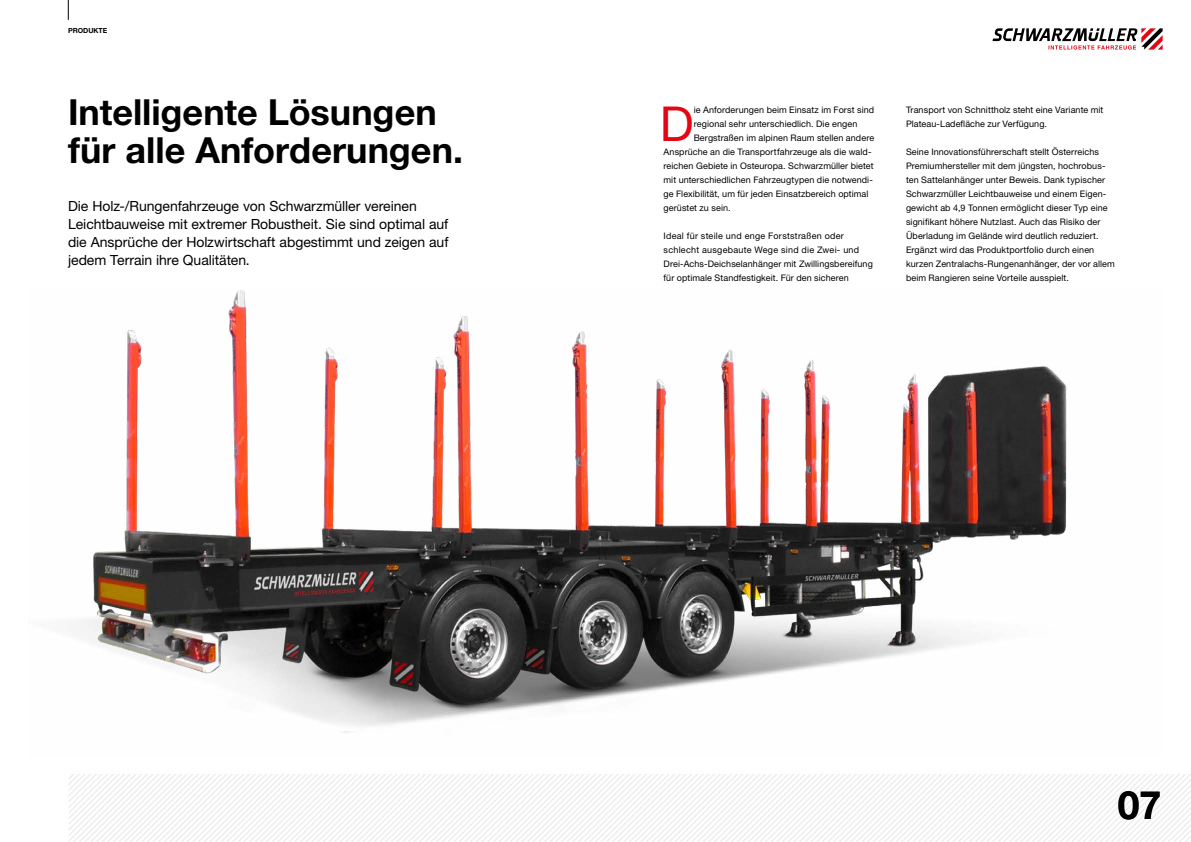
<style>
.page{position:relative;width:1191px;height:842px;background:#fff}
.page>*{position:absolute;margin:0;border:0;box-sizing:border-box;transform-origin:0 0}
.t1{font:48.2px "Helvetica Neue LT Pro";color:#e30613}
.t2{font:700 39px "Helvetica Neue LT Pro";color:#000}
.t3{font:700 36px/38px "Helvetica Neue LT Pro";color:#000}
.t4{font:14px/18px "Helvetica Neue LT Pro";letter-spacing:-.005em;color:#000}
.t5{font:9px/14px "Helvetica Neue LT Pro";letter-spacing:.01em;color:#000}
.t6{font:700 7px "Helvetica Neue LT Pro";letter-spacing:-.005em;color:#000}
</style>
<div class="page">
<svg style="left:69px;top:774px;width:1122px;height:68px"></svg>
<svg style="left:68px;top:0;width:1px;height:20px"></svg>
<svg style="left:992px;top:28px;width:170px;height:22px"></svg>
<img style="left:80px;top:290px;width:987px;height:443px">
<p class="t6" style="left:68px;top:27px;width:41px">PRODUKTE</p>
<h3 class="t3" style="left:68px;top:92px;width:396px">Intelligente Lösungen für alle Anforderungen.</h3>
<h1 class="t1" style="left:660px;top:94px;width:35px">D</h1>
<p class="t5" style="left:693px;top:103px;width:182px">ie Anforderungen beim Einsatz im Forst sind</p>
<p class="t5" style="left:693px;top:117px;width:165px">regional sehr unterschiedlich. Die engen</p>
<p class="t5" style="left:693px;top:131px;width:182px">Bergstraßen im alpinen Raum stellen andere</p>
<p class="t5" style="left:663px;top:145px;width:209px">Ansprüche an die Transportfahrzeuge als die wald-</p>
<p class="t5" style="left:663px;top:159px;width:211px">reichen Gebiete in Osteuropa. Schwarzmüller bietet</p>
<p class="t5" style="left:663px;top:173px;width:211px">mit unterschiedlichen Fahrzeugtypen die notwendi-</p>
<p class="t5" style="left:663px;top:187px;width:206px">ge Flexibilität, um für jeden Einsatzbereich optimal</p>
<p class="t5" style="left:663px;top:201px;width:69px">gerüstet zu sein.</p>
<p class="t5" style="left:663px;top:229px;width:211px">Ideal für steile und enge Forststraßen oder schlecht ausgebaute Wege sind die Zwei- und Drei-Achs-Deichselanhänger mit Zwillingsbereifung für optimale Standfestigkeit. Für den sicheren</p>
<h3 class="t4" style="left:68px;top:197px;width:382px">Die Holz-/Rungenfahrzeuge von Schwarzmüller vereinen Leichtbauweise mit extremer Robustheit. Sie sind optimal auf die Ansprüche der Holzwirtschaft abgestimmt und zeigen auf jedem Terrain ihre Qualitäten.</h3>
<p class="t5" style="left:906px;top:103px;width:199px">Transport von Schnittholz steht eine Variante mit<br>Plateau-Ladefläche zur Verfügung.</p>
<p class="t5" style="left:906px;top:145px;width:210px">Seine Innovationsführerschaft stellt Österreichs Premiumhersteller mit dem jüngsten, hochrobus&shy;ten Sattelanhänger unter Beweis. Dank typischer Schwarzmüller Leichtbauweise und einem Eigen&shy;gewicht ab 4,9 Tonnen ermöglicht dieser Typ eine signifikant höhere Nutzlast. Auch das Risiko der Überladung im Gelände wird deutlich reduziert.<br>Ergänzt wird das Produktportfolio durch einen kurzen Zentralachs-Rungenanhänger, der vor allem beim Rangieren seine Vorteile ausspielt.</p>
<h2 class="t2" style="left:1117px;top:781px;width:45px">07</h2>
</div>
